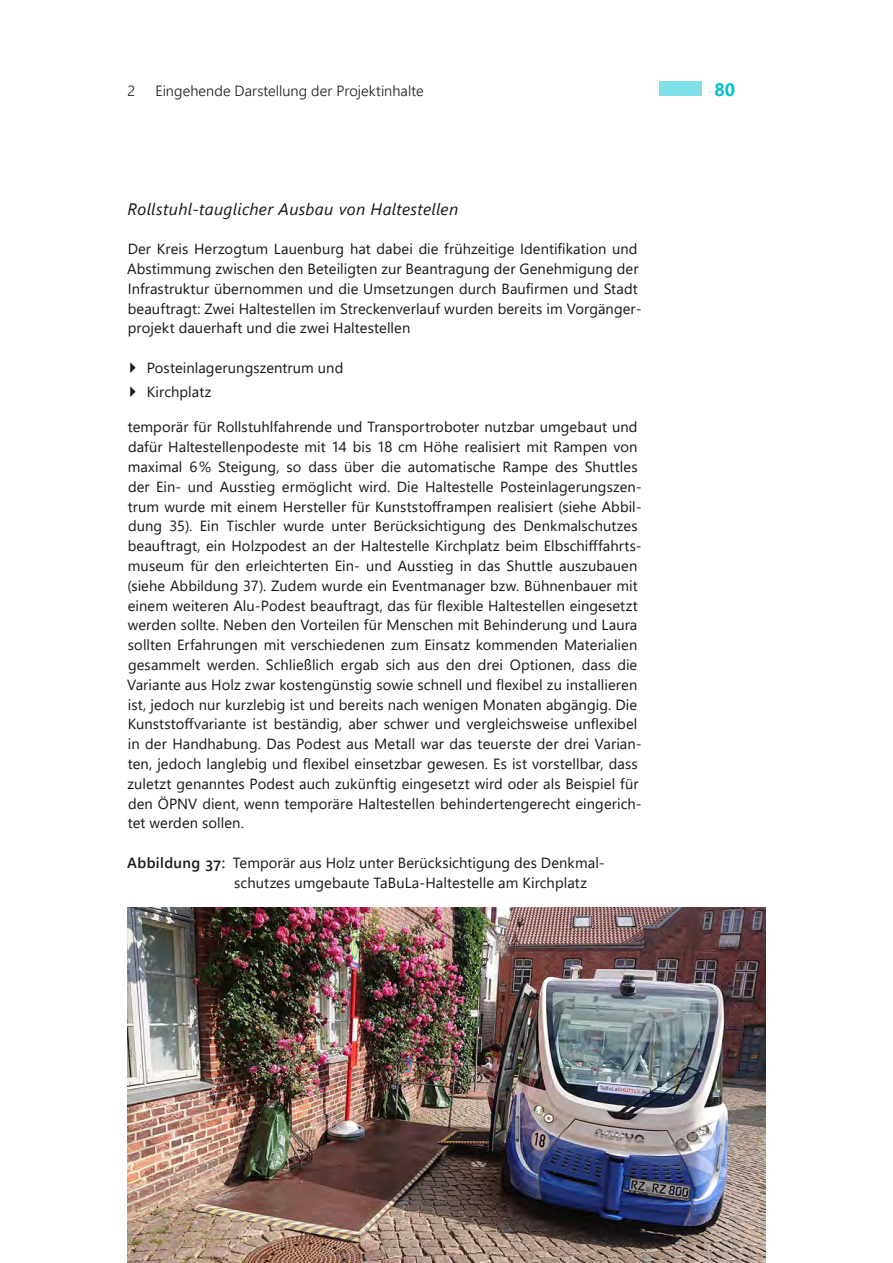
<style>
.page{position:relative;width:893px;height:1263px;background:#fff}
.page>*{position:absolute;margin:0;border:0;box-sizing:border-box;transform-origin:0 0}
.t1{font:700 18px "Segoe UI";color:#00c1d4}
.WP_Ü_5{font:italic 16.5px "Segoe UI";letter-spacing:.02em;color:#181716}
.WP_Fliesstext_ohne_E{font:14.7px/19.8px "Segoe UI";letter-spacing:.005em;color:#181716}
.t2{font:300 14.7px "Segoe UI";letter-spacing:.005em;color:#181716}
.s1{font-weight:600}
</style>
<div class="page">
<div style="left:659px;top:81px;width:43px;height:15px;background:#80e0ea"></div>
<img style="left:128px;top:908px;width:637px;height:355px">
<p class="t2" style="left:128px;top:77px;width:9px">2</p>
<p class="t2" style="left:155px;top:77px;width:270px">Eingehende Darstellung der Projektinhalte</p>
<p class="t1" style="left:714px;top:72px;width:22px">80</p>
<p class="WP_Ü_5" style="left:128px;top:193px;width:332px">Rollstuhl-tauglicher Ausbau von Haltestellen</p>
<p class="WP_Fliesstext_ohne_E" style="left:127px;top:238px;width:516px">Der Kreis Herzogtum Lauenburg hat dabei die frühzeitige Identifikation und Abstimmung zwischen den Beteiligten zur Beantragung der Genehmigung der Infrastruktur übernommen und die Umsetzungen durch Baufirmen und Stadt beauftragt: Zwei Haltestellen im Streckenverlauf wurden bereits im Vorgänger&shy;projekt dauerhaft und die zwei Haltestellen</p>
<p class="WP_Fliesstext_ohne_E" style="left:147px;top:357px;width:198px">Posteinlagerungszentrum und</p>
<p class="WP_Fliesstext_ohne_E" style="left:147px;top:381px;width:66px">Kirchplatz</p>
<p class="WP_Fliesstext_ohne_E" style="left:127px;top:416px;width:516px">temporär für Rollstuhlfahrende und Transportroboter nutzbar umgebaut und dafür Haltestellenpodeste mit 14 bis 18 cm Höhe realisiert mit Rampen von maximal 6% Steigung, so dass über die automatische Rampe des Shuttles der Ein- und Ausstieg ermöglicht wird. Die Haltestelle Posteinlagerungszen&shy;trum wurde mit einem Hersteller für Kunststofframpen realisiert (siehe Abbil&shy;dung 35). Ein Tischler wurde unter Berücksichtigung des Denkmalschutzes beauftragt, ein Holzpodest an der Haltestelle Kirchplatz beim Elbschifffahrts&shy;museum für den erleichterten Ein- und Ausstieg in das Shuttle auszubauen (siehe Abbildung 37). Zudem wurde ein Eventmanager bzw. Bühnenbauer mit einem weiteren Alu-Podest beauftragt, das für flexible Haltestellen eingesetzt werden sollte. Neben den Vorteilen für Menschen mit Behinderung und Laura sollten Erfahrungen mit verschiedenen zum Einsatz kommenden Materialien gesammelt werden. Schließlich ergab sich aus den drei Optionen, dass die Variante aus Holz zwar kostengünstig sowie schnell und flexibel zu installieren ist, jedoch nur kurzlebig ist und bereits nach wenigen Monaten abgängig. Die Kunststoffvariante ist beständig, aber schwer und vergleichsweise unflexibel in der Handhabung. Das Podest aus Metall war das teuerste der drei Varian&shy;ten, jedoch langlebig und flexibel einsetzbar gewesen. Es ist vorstellbar, dass zuletzt genanntes Podest auch zukünftig eingesetzt wird oder als Beispiel für den ÖPNV dient, wenn temporäre Haltestellen behindertengerecht eingerich&shy;tet werden sollen.</p>
<p class="WP_Fliesstext_ohne_E" style="left:234px;top:852px;width:370px;text-indent:-107px"><span class="s1">Abbildung 37:</span> Temporär aus Holz unter Berücksichtigung des Denkmal&shy;schutzes umgebaute TaBuLa-Haltestelle am Kirchplatz</p>
</div>
